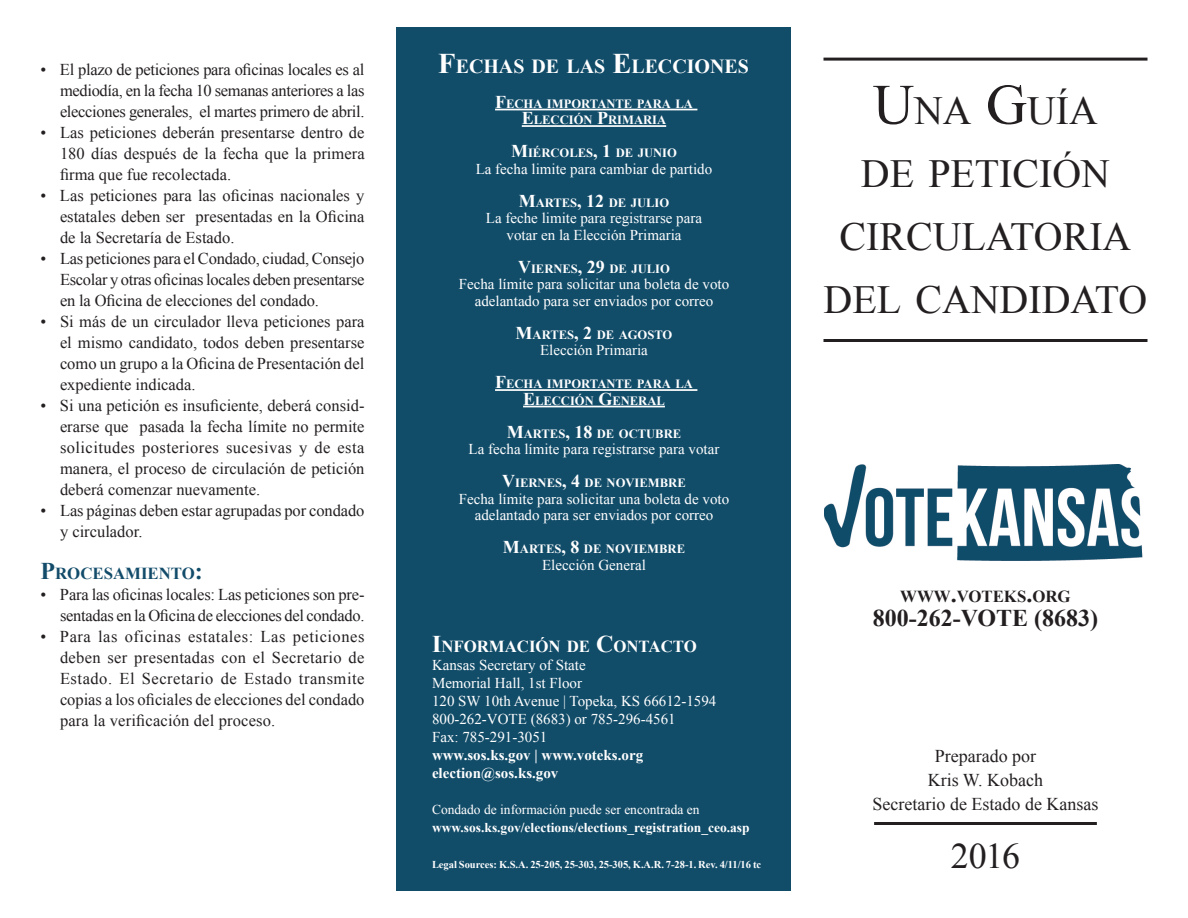
<style>
.page{position:relative;width:1188px;height:918px;background:#fff}
.page>*{position:absolute;margin:0;border:0;box-sizing:border-box;transform-origin:0 0}
.t1{font:39.9px/63px "Times New Roman";color:#231f20;text-align:center}
.t2{font:36px "Times New Roman";color:#231f20}
.Cover{font:700 24px "Times New Roman";color:#231f20}
.Headline{font:700 19.95px "Times New Roman";color:#fff}
.Body_text{font:18px "Times New Roman";color:#231f20}
.Subheadline{font:700 16.8px "Times New Roman";color:#fff}
.Subheadline-2{font:700 16.8px "Times New Roman";color:#124c6a}
.Cover-2{font:700 16.8px "Times New Roman";color:#231f20}
.Body_text-2{font:16.5px/21px "Times New Roman";color:#231f20;text-align:justify}
.Body_text-3{font:15px "Times New Roman";color:#fff}
.Body_text-4{font:700 15px "Times New Roman";color:#fff}
.Subheadline_White{font:15px "Times New Roman";color:#fff}
.Body_text-5{font:700 13.5px "Times New Roman";color:#fff}
.Body_text-6{font:13.5px "Times New Roman";color:#fff}
.Subheadline_White-2{font:700 12.6px "Times New Roman";color:#fff}
.Body_text-7{font:700 10.5px "Times New Roman";color:#fff}
.s1{font-size:24px}
.s2{font-size:28.5px}
.s3{font-size:18px}
.s4{font-size:57px}
</style>
<div class="page">
<div style="left:397px;top:27px;width:394px;height:864px;background:#114c69"></div>
<hr style="left:824px;top:58px;width:324px;height:3px;background:#231f20">
<hr style="left:874px;top:822px;width:223px;height:3px;background:#231f20">
<hr style="left:824px;top:339px;width:324px;height:3px;background:#231f20">
<hr style="left:495px;top:109px;width:202px;height:1px;background:#fff">
<hr style="left:522px;top:125px;width:144px;height:2px;background:#fff">
<hr style="left:495px;top:389px;width:202px;height:2px;background:#fff">
<hr style="left:523px;top:406px;width:142px;height:1px;background:#fff">
<img style="left:825px;top:465px;width:318px;height:96px">
<p class="Body_text-2" style="left:60px;top:59px;width:306px;text-indent:-20px">• El plazo de peticiones para oficinas locales es al mediodía, en la fecha 10 semanas anteriores a las elecciones generales, el martes primero de abril.</p>
<p class="Body_text-2" style="left:60px;top:122px;width:306px;text-indent:-20px">• Las peticiones deberán presentarse dentro de 180 días después de la fecha que la primera firma que fue recolectada.</p>
<p class="Body_text-2" style="left:60px;top:185px;width:306px;text-indent:-20px">• Las peticiones para las oficinas nacionales y estatales deben ser presentadas en la Oficina de la Secretaría de Estado.</p>
<p class="Body_text-2" style="left:60px;top:248px;width:306px;text-indent:-20px">• Las peticiones para el Condado, ciudad, Consejo Escolar y otras oficinas locales deben presentarse en la Oficina de elecciones del condado.</p>
<p class="Body_text-2" style="left:60px;top:311px;width:306px;text-indent:-20px">• Si más de un circulador lleva peticiones para el mismo candidato, todos deben presentarse como un grupo a la Oficina de Presentación del expediente indicada.</p>
<p class="Body_text-2" style="left:60px;top:395px;width:306px;text-indent:-20px">• Si una petición es insuficiente, deberá consid&shy;erarse que pasada la fecha límite no permite solicitudes posteriores sucesivas y de esta manera, el proceso de circulación de petición deberá comenzar nuevamente.</p>
<p class="Body_text-2" style="left:60px;top:500px;width:306px;text-indent:-20px">• Las páginas deben estar agrupadas por condado y circulador.</p>
<p class="Subheadline-2" style="left:40px;top:562px;width:164px"><span class="s1">P</span>ROCESAMIENTO<span class="s1">:</span></p>
<p class="Body_text-2" style="left:40px;top:584px;width:326px;text-align:right">• Para las oficinas locales: Las peticiones son pre&shy;sentadas en la Oficina de elecciones del condado.</p>
<p class="Body_text-2" style="left:60px;top:626px;width:306px;text-indent:-20px">• Para las oficinas estatales: Las peticiones deben ser presentadas con el Secretario de Estado. El Secretario de Estado transmite copias a los oficiales de elecciones del condado para la verificación del proceso.</p>
<p class="Headline" style="left:438px;top:53px;width:312px"><span class="s2">F</span>ECHAS DE LAS <span class="s2">E</span>LECCIONES</p>
<p class="Subheadline_White-2" style="left:495px;top:95px;width:199px"><span class="s3">F</span>ECHA IMPORTANTE PARA LA</p>
<p class="Subheadline_White-2" style="left:522px;top:111px;width:146px"><span class="s3">E</span>LECCIÓN <span class="s3">P</span>RIMARIA</p>
<p class="Subheadline_White-2" style="left:511px;top:144px;width:167px"><span class="s3">M</span>IÉRCOLES<span class="s3">, 1</span> DE JUNIO</p>
<p class="Body_text-3" style="left:476px;top:158px;width:238px">La fecha limite para cambiar de partido</p>
<p class="Subheadline_White-2" style="left:519px;top:194px;width:152px"><span class="s3">M</span>ARTES<span class="s3">, 12</span> DE JULIO</p>
<p class="Body_text-3" style="left:486px;top:208px;width:218px">La feche limite para registrarse para</p>
<p class="Body_text-3" style="left:507px;top:224px;width:176px">votar en la Elección Primaria</p>
<p class="Subheadline_White-2" style="left:518px;top:260px;width:153px"><span class="s3">V</span>IERNES<span class="s3">, 29</span> DE JULIO</p>
<p class="Body_text-3" style="left:459px;top:274px;width:272px">Fecha límite para solicitar una boleta de voto</p>
<p class="Body_text-3" style="left:475px;top:290px;width:240px">adelantado para ser enviados por correo</p>
<p class="Subheadline_White-2" style="left:516px;top:326px;width:158px"><span class="s3">M</span>ARTES<span class="s3">, 2</span> DE AGOSTO</p>
<p class="Body_text-3" style="left:540px;top:340px;width:109px">Elección Primaria</p>
<p class="Subheadline_White-2" style="left:495px;top:375px;width:199px"><span class="s3">F</span>ECHA IMPORTANTE PARA LA</p>
<p class="Subheadline_White-2" style="left:523px;top:392px;width:143px"><span class="s3">E</span>LECCIÓN <span class="s3">G</span>ENERAL</p>
<p class="Subheadline_White-2" style="left:507px;top:425px;width:176px"><span class="s3">M</span>ARTES<span class="s3">, 18</span> DE OCTUBRE</p>
<p class="Body_text-3" style="left:469px;top:439px;width:252px">La fecha límite para registrarse para votar</p>
<p class="Subheadline_White-2" style="left:502px;top:474px;width:185px"><span class="s3">V</span>IERNES<span class="s3">, 4</span> DE NOVIEMBRE</p>
<p class="Body_text-3" style="left:459px;top:488px;width:272px">Fecha límite para solicitar una boleta de voto</p>
<p class="Body_text-3" style="left:475px;top:505px;width:240px">adelantado para ser enviados por correo</p>
<p class="Subheadline_White-2" style="left:503px;top:540px;width:184px"><span class="s3">M</span>ARTES<span class="s3">, 8</span> DE NOVIEMBRE</p>
<p class="Subheadline_White" style="left:542px;top:554px;width:105px">Elección General</p>
<p class="Subheadline" style="left:432px;top:635px;width:266px"><span class="s1">I</span>NFORMACIÓN DE <span class="s1">C</span>ONTACTO</p>
<p class="Body_text-3" style="left:432px;top:655px;width:155px">Kansas Secretary of State</p>
<p class="Body_text-3" style="left:432px;top:673px;width:151px">Memorial Hall, 1st Floor</p>
<p class="Body_text-3" style="left:432px;top:691px;width:286px">120 SW 10th Avenue | Topeka, KS 66612-1594</p>
<p class="Body_text-3" style="left:432px;top:709px;width:245px">800-262-VOTE (8683) or 785-296-4561</p>
<p class="Body_text-3" style="left:432px;top:727px;width:117px">Fax: 785-291-3051</p>
<p class="Body_text-4" style="left:432px;top:744px;width:213px">www.sos.ks.gov | www.voteks.org</p>
<p class="Body_text-4" style="left:432px;top:762px;width:128px">election@sos.ks.gov</p>
<p class="Body_text-6" style="left:432px;top:800px;width:269px">Condado de información puede ser encontrada en</p>
<p class="Body_text-5" style="left:432px;top:818px;width:319px">www.sos.ks.gov/elections/elections_registration_ceo.asp</p>
<p class="Body_text-7" style="left:432px;top:857px;width:331px">Legal Sources: K.S.A. 25-205, 25-303, 25-305, K.A.R. 7-28-1. Rev. 4/11/16 tc</p>
<p class="t1" style="left:824px;top:78px;width:325px"><span class="s4">U</span>NA <span class="s4">G</span>UÍA<br>DE PETICIÓN<br>CIRCULATORIA<br>DEL CANDIDATO</p>
<p class="Cover-2" style="left:900px;top:584px;width:172px">WWW<span class="s1">.</span>VOTEKS<span class="s1">.</span>ORG</p>
<p class="Cover" style="left:873px;top:601px;width:123px">800-262-VOTE</p>
<p class="Cover" style="left:1034px;top:601px;width:65px">(8683)</p>
<p class="Body_text" style="left:935px;top:744px;width:103px">Preparado por</p>
<p class="Body_text" style="left:928px;top:768px;width:117px">Kris W. Kobach</p>
<p class="Body_text" style="left:873px;top:792px;width:227px">Secretario de Estado de Kansas</p>
<p class="t2" style="left:951px;top:832px;width:71px">2016</p>
</div>
